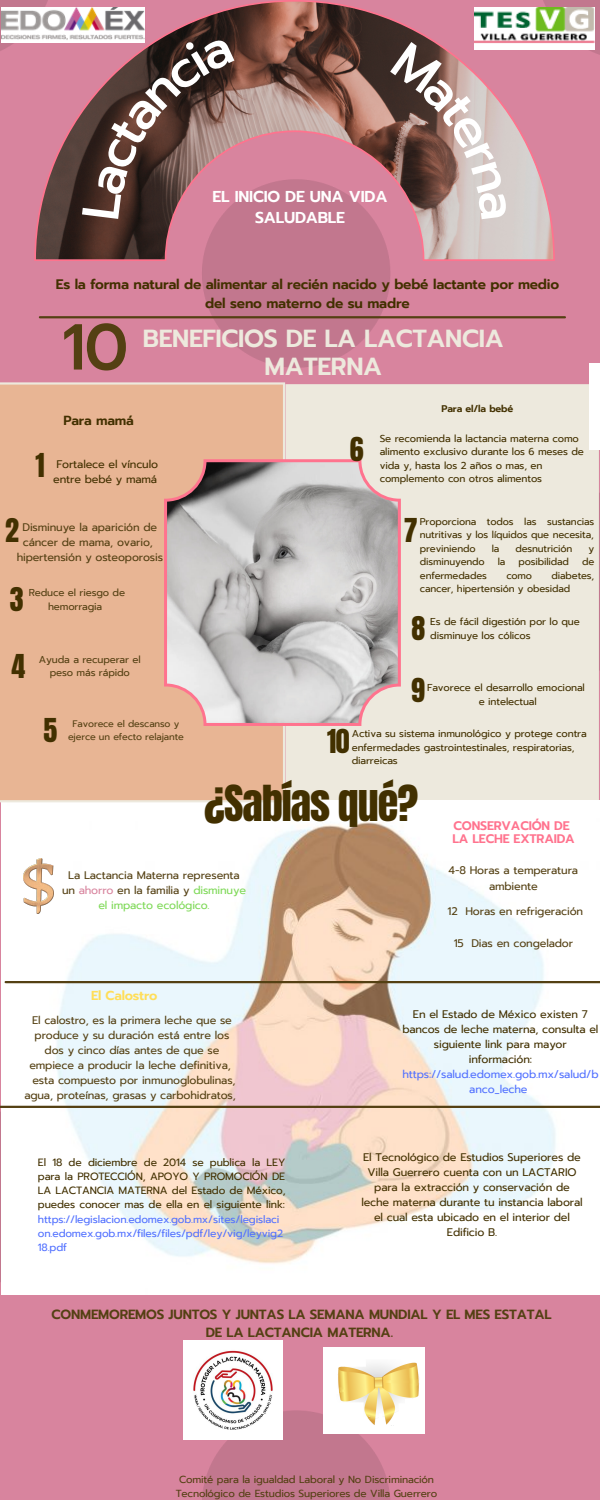
<style>
.page{position:relative;width:600px;height:1500px;background:#fff}
.page>*{position:absolute;margin:0;border:0;box-sizing:border-box;transform-origin:0 0}
.t1{font:500 64.8px "Prompt";color:#544013}
.t2{font:42.2px "Anton";letter-spacing:-.025em;color:#423000}
.t3{font:28px "Anton";color:#423000}
.t4{font:600 24.7px/27.8px "Prompt";letter-spacing:-.015em;color:#ede9dd;text-align:center}
.t5{font:600 15.7px "Prompt";letter-spacing:-.015em;color:#fff}
.t6{font:600 13.7px/18.8px "Prompt";letter-spacing:-.015em;color:#423000;text-align:center}
.t7{font:600 13.3px/18px "Prompt";letter-spacing:-.015em;color:#544013;text-align:center}
.t8{font:600 13.2px "Prompt";letter-spacing:-.015em;color:#423000}
.t9{font:600 12.9px "Prompt";letter-spacing:-.015em;color:#ffde59}
.t10{font:600 12.4px "Prompt";letter-spacing:-.015em;color:#ff738e}
.t11{font:11px/15px "Prompt";letter-spacing:-.015em;color:#544013;text-align:center}
.t12{font:11px/15px "Prompt";letter-spacing:-.015em;color:#423000;text-align:center}
.t13{font:10.5px/14.2px "Prompt";letter-spacing:-.015em;color:#423000}
.t14{font:10.2px "Prompt";letter-spacing:-.015em;color:#544013}
.t15{font:10px/13.5px "Prompt";letter-spacing:-.015em;color:#423000}
.t16{font:10px/13.5px "Prompt";letter-spacing:-.015em;color:#544013;text-align:center}
.t17{font:9.8px/13.5px "Prompt";letter-spacing:-.015em;color:#423000;text-align:justify}
.t18{font:600 9.7px "Prompt";letter-spacing:-.015em;color:#423000}
.t19{font:9.4px/12.8px "Prompt";letter-spacing:-.015em;color:#544013;text-align:center}
.s1{color:#d8849e}
.s2{color:#7ed957}
.s3{color:#5271ff}
</style>
<div class="page">
<img style="left:0;top:0;width:600px;height:1500px">
<div style="left:287px;top:385px;width:311px;height:418px;background:#ede9dd"></div>
<hr style="left:285px;top:386px;width:3px;height:416px;background:#ede9dd">
<hr style="left:597px;top:386px;width:2px;height:416px;background:#ede9dd">
<hr style="left:288px;top:384px;width:309px;height:2px;background:#ede9dd">
<hr style="left:40px;top:316px;width:525px;height:2px;background:#544013">
<svg style="left:34px;top:0;width:521px;height:261px;background:#ad757e"></svg>
<img style="left:589px;top:363px;width:11px;height:86px">
<img style="left:2px;top:800px;width:598px;height:495px">
<img style="left:23px;top:858px;width:31px;height:56px">
<div style="left:0;top:383px;width:284px;height:418px;background:#e8b594"></div>
<svg style="left:283px;top:800px;width:5px;height:4px"></svg>
<hr style="left:0;top:385px;width:1px;height:415px;background:#ede9dd">
<hr style="left:283px;top:385px;width:2px;height:415px;background:#ede9dd">
<hr style="left:0;top:800px;width:283px;height:2px;background:#ede9dd">
<svg style="left:283px;top:382px;width:5px;height:4px"></svg>
<hr style="left:0;top:382px;width:283px;height:3px;background:#ede9dd">
<svg style="left:164px;top:459px;width:237px;height:267px"></svg>
<hr style="left:6px;top:981px;width:594px;height:2px;background:#544013">
<hr style="left:0;top:1106px;width:600px;height:2px;background:#544013">
<img style="left:323px;top:1347px;width:102px;height:87px">
<img style="left:183px;top:1341px;width:99px;height:99px">
<img style="left:475px;top:8px;width:119px;height:42px">
<img style="left:2px;top:8px;width:142px;height:34px">
<svg style="left:81px;top:37px;width:154px;height:182px;background:#6c4948"></svg>
<svg style="left:390px;top:42px;width:118px;height:177px;background:#9e7f7d"></svg>
<p class="t5" style="left:213px;top:185px;width:176px">EL INICIO DE UNA VIDA</p>
<p class="t5" style="left:255px;top:206px;width:91px">SALUDABLE</p>
<p class="t6" style="left:56px;top:275px;width:505px">Es la forma natural de alimentar al recién nacido y bebé lactante por medio del seno materno de su madre</p>
<p class="t1" style="left:62px;top:299px;width:68px">10</p>
<p class="t4" style="left:143px;top:325px;width:362px">BENEFICIOS DE LA LACTANCIA<br>MATERNA</p>
<p class="t3" style="left:36px;top:445px;width:11px">1</p>
<p class="t8" style="left:63px;top:411px;width:72px">Para mamá</p>
<p class="t12" style="left:53px;top:456px;width:106px;text-align:left">Fortalece el vínculo entre bebé y mamá</p>
<p class="t3" style="left:350px;top:429px;width:15px">6</p>
<p class="t18" style="left:442px;top:401px;width:73px">Para el/la bebé</p>
<p class="t15" style="left:380px;top:432px;width:206px">Se recomienda la lactancia materna como alimento exclusivo durante los 6 meses de vida y, hasta los 2 años o mas, en complemento con otros alimentos</p>
<p class="t3" style="left:5px;top:510px;width:15px">2</p>
<p class="t11" style="left:23px;top:520px;width:136px">Disminuye la aparición de</p>
<p class="t11" style="left:23px;top:535px;width:131px">cáncer de mama, ovario,</p>
<p class="t11" style="left:17px;top:550px;width:148px">hipertensión y osteoporosis</p>
<p class="t16" style="left:29px;top:586px;width:98px">Reduce el riesgo de hemorragia</p>
<p class="t3" style="left:10px;top:579px;width:15px">3</p>
<p class="t3" style="left:11px;top:646px;width:15px">4</p>
<p class="t16" style="left:39px;top:653px;width:103px">Ayuda a recuperar el peso más rápido</p>
<p class="t3" style="left:43px;top:710px;width:15px">5</p>
<p class="t19" style="left:68px;top:718px;width:117px">Favorece el descanso y ejerce un efecto relajante</p>
<p class="t17" style="left:420px;top:515px;width:176px">Proporciona todos las sustancias nutritivas y los líquidos que necesita, previniendo</p>
<p class="t3" style="left:404px;top:510px;width:15px">7</p>
<p class="t17" style="left:492px;top:542px;width:9px">la</p>
<p class="t17" style="left:515px;top:542px;width:59px">desnutrición</p>
<p class="t17" style="left:589px;top:542px;width:7px">y</p>
<p class="t17" style="left:420px;top:555px;width:66px">disminuyendo</p>
<p class="t17" style="left:498px;top:555px;width:9px">la</p>
<p class="t17" style="left:519px;top:555px;width:52px">posibilidad</p>
<p class="t17" style="left:582px;top:555px;width:14px">de</p>
<p class="t17" style="left:420px;top:569px;width:69px">enfermedades</p>
<p class="t17" style="left:506px;top:569px;width:27px">como</p>
<p class="t17" style="left:420px;top:569px;width:176px;text-indent:132px">diabetes, cancer, hipertensión y obesidad</p>
<p class="t3" style="left:411px;top:608px;width:15px">8</p>
<p class="t3" style="left:411px;top:670px;width:16px">9</p>
<p class="t15" style="left:430px;top:615px;width:151px">Es de fácil digestión por lo que disminuye los cólicos</p>
<p class="t15" style="left:427px;top:681px;width:159px">Favorece el desarrollo emocional</p>
<p class="t15" style="left:479px;top:695px;width:59px">e intelectual</p>
<p class="t15" style="left:352px;top:727px;width:237px">Activa su sistema inmunológico y protege contra enfermedades gastrointestinales, respiratorias, diarreicas</p>
<p class="t3" style="left:327px;top:722px;width:24px">10</p>
<p class="t2" style="left:204px;top:773px;width:215px">¿Sabías qué?</p>
<p class="t10" style="left:454px;top:816px;width:118px">CONSERVACIÓN DE</p>
<p class="t10" style="left:452px;top:830px;width:124px">LA LECHE EXTRAIDA</p>
<p class="t11" style="left:62px;top:868px;width:186px">La Lactancia Materna representa un <span class="s1">ahorro</span> en la familia y <span class="s2">disminuye el impacto ecológico.</span></p>
<p class="t9" style="left:91px;top:986px;width:68px">El Calostro</p>
<p class="t11" style="left:32px;top:1013px;width:201px">El calostro, es la primera leche que se</p>
<p class="t11" style="left:35px;top:1028px;width:196px">produce y su duración está entre los</p>
<p class="t11" style="left:45px;top:1043px;width:176px">dos y cinco días antes de que se</p>
<p class="t11" style="left:29px;top:1058px;width:203px">empiece a producir la leche definitiva,</p>
<p class="t11" style="left:32px;top:1073px;width:205px">esta compuesto por inmunoglobulinas,</p>
<p class="t11" style="left:24px;top:1088px;width:213px">agua, proteínas, grasas y carbohidratos,</p>
<p class="t11" style="left:449px;top:862px;width:131px;line-height:15.8px">4-8 Horas a temperatura ambiente</p>
<p class="t11" style="left:448px;top:904px;width:137px">12 Horas en refrigeración</p>
<p class="t11" style="left:454px;top:935px;width:121px">15 Dias en congelador</p>
<p class="t12" style="left:402px;top:1006px;width:198px">En el Estado de México existen 7 bancos de leche materna, consulta el siguiente link para mayor información: <span class="s3">https://salud.edomex.gob.mx/salud/b anco_leche</span></p>
<p class="t13" style="left:38px;top:1155px;width:249px">El 18 de diciembre de 2014 se publica la LEY para la PROTECCIÓN, APOYO Y PROMOCIÓN DE LA LACTANCIA MATERNA del Estado de México, puedes conocer mas de ella en el siguiente link: <span class="s3">https://legislacion.edomex.gob.mx/sites/legislaci on.edomex.gob.mx/files/files/pdf/ley/vig/leyvig2<br>18.pdf</span></p>
<p class="t12" style="left:361px;top:1150px;width:223px">El Tecnológico de Estudios Superiores de Villa Guerrero cuenta con un LACTARIO para la extracción y conservación de leche materna durante tu instancia laboral el cual esta ubicado en el interior del Edificio B.</p>
<p class="t7" style="left:52px;top:1305px;width:502px">CONMEMOREMOS JUNTOS Y JUNTAS LA SEMANA MUNDIAL Y EL MES ESTATAL<br>DE LA LACTANCIA MATERNA.</p>
<p class="t14" style="left:179px;top:1472px;width:257px">Comité para la igualdad Laboral y No Discriminación</p>
<p class="t14" style="left:176px;top:1486px;width:263px">Tecnológico de Estudios Superiores de Villa Guerrero</p>
</div>
